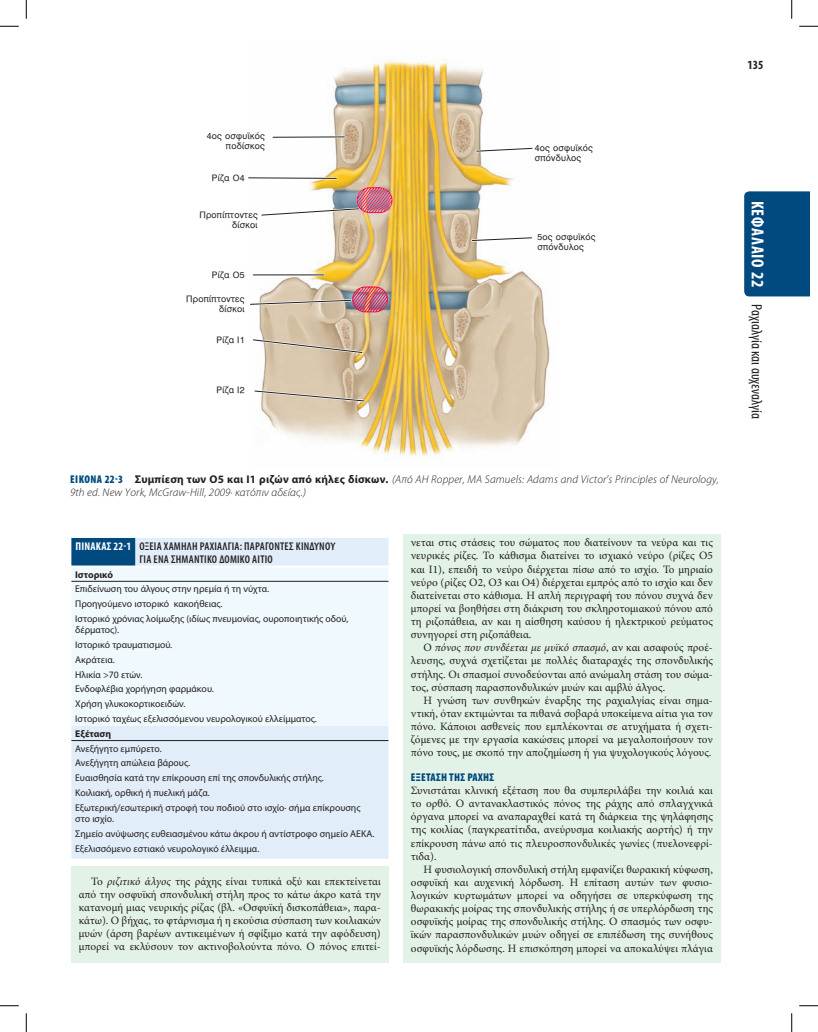
<style>
.page{position:relative;width:818px;height:1032px;background:#fff}
.page>*{position:absolute;margin:0;border:0;box-sizing:border-box;transform-origin:0 0}
.t1{font:condensed 15px "Myriad Pro";color:#231f20}
.t2{font:700 condensed 12.5px "Myriad Pro";color:#231f20}
.t3{font:11.25px/13.1px "Minion Pro";color:#231f20;text-align:justify}
.t4{font:italic 300 11.25px/13.1px "Myriad Pro";letter-spacing:.015em;color:#231f20}
.t5{font:600 condensed 11.25px/12.5px "Myriad Pro";letter-spacing:.02em;color:#231f20;text-align:center}
.t6{font:italic 11.25px "Minion Pro";color:#231f20}
.t7{font:900 condensed 11.25px "Myriad Pro";letter-spacing:.02em;color:#004a7f}
.t8{font:9.75px/14.8px "Myriad Pro";color:#231f20}
.t9{font:8.75px/10px "UB Helvetica";letter-spacing:.025em;color:#231f20;text-align:right}
.s1{font-weight:900;font-style:normal;font-stretch:condensed;color:#004a7f}
.s2{font-weight:700;font-style:normal}
.s3{font-weight:700;color:#fff}
.s4{font-weight:700}
.s5{font-style:italic}
.s6{font-style:normal}
.s7{font-weight:700;font-size:17.5px;color:#fff}
</style>
<div class="page">
<div style="left:744px;top:191px;width:65px;height:105px;background:#004a7f"></div>
<div style="left:403px;top:534px;width:317px;height:428px;background:#e3f2e7"></div>
<div style="left:71px;top:866px;width:317px;height:96px;background:#e3f2e7"></div>
<img style="left:259px;top:60px;width:291px;height:396px">
<svg style="left:254px;top:388px;width:112px;height:15px;background:#d0c1ac"></svg>
<svg style="left:252px;top:337px;width:112px;height:18px;background:#cebfa9"></svg>
<svg style="left:248px;top:175px;width:90px;height:6px"></svg>
<hr style="left:273px;top:136px;width:71px;height:2px;background:#231f20">
<svg style="left:474px;top:146px;width:60px;height:7px"></svg>
<svg style="left:470px;top:235px;width:64px;height:8px"></svg>
<img style="left:250px;top:187px;width:143px;height:126px">
<div style="left:71px;top:538px;width:317px;height:320px;background:#e1edf8"></div>
<div style="left:71px;top:567px;width:317px;height:158px;background:#f0f9fd"></div>
<hr style="left:71px;top:581px;width:317px;height:1px;background:#231f20">
<hr style="left:71px;top:740px;width:317px;height:1px;background:#231f20">
<hr style="left:71px;top:565px;width:317px;height:2px;background:#fff">
<div style="left:71px;top:538px;width:64px;height:27px;background:#004a7f"></div>
<svg style="left:0;top:25px;width:19px;height:2px"></svg>
<svg style="left:799px;top:25px;width:19px;height:2px"></svg>
<svg style="left:0;top:1005px;width:19px;height:1px"></svg>
<svg style="left:799px;top:1005px;width:19px;height:1px"></svg>
<svg style="left:25px;top:0;width:2px;height:19px"></svg>
<svg style="left:25px;top:1013px;width:2px;height:18px"></svg>
<svg style="left:791px;top:0;width:1px;height:19px"></svg>
<svg style="left:791px;top:1013px;width:1px;height:18px"></svg>
<p class="t9" style="left:207px;top:131px;width:60px">4ος οσφυϊκός ποδίσκος</p>
<p class="t9" style="left:212px;top:172px;width:34px">Ρίζα Ο4</p>
<p class="t9" style="left:199px;top:209px;width:60px">Προπίπτοντες δίσκοι</p>
<p class="t9" style="left:212px;top:270px;width:34px">Ρίζα Ο5</p>
<p class="t9" style="left:186px;top:294px;width:60px">Προπίπτοντες δίσκοι</p>
<p class="t9" style="left:216px;top:334px;width:30px">Ρίζα Ι1</p>
<p class="t9" style="left:216px;top:384px;width:30px">Ρίζα Ι2</p>
<p class="t9" style="left:534px;top:143px;width:60px;text-align:left">4ος οσφυϊκός σπόνδυλος</p>
<p class="t9" style="left:537px;top:232px;width:60px;text-align:left">5ος οσφυϊκός σπόνδυλος</p>
<p class="t4" style="left:70px;top:473px;width:650px"><span class="s1">ΕΙΚΟΝΑ 22-3</span> <span class="s2">Συμπίεση των Ο5 και Ι1 ριζών από κήλες δίσκων.</span> (Από AH Ropper, MA Samuels: Adams and Victor’s Principles of Neurology,<br>9th ed. New York, McGraw-Hill, 2009· κατόπιν αδείας.)</p>
<p class="t5" style="left:76px;top:540px;width:261px"><span class="s3">ΠΙΝΑΚΑΣ 22-1</span> ΟΞΕΙΑ ΧΑΜΗΛΗ ΡΑΧΙΑΛΓΙΑ: ΠΑΡΑΓΟΝΤΕΣ ΚΙΝΔΥΝΟΥ<br>ΓΙΑ ΕΝΑ ΣΗΜΑΝΤΙΚΟ ΔΟΜΙΚΟ ΑΙΤΙΟ</p>
<p class="t8" style="left:75px;top:566px;width:275px"><span class="s4">Ιστορικό<br></span>Επιδείνωση του άλγους στην ηρεμία ή τη νύχτα.<br>Προηγούμενο ιστορικό κακοήθειας.<br>Ιστορικό χρόνιας λοίμωξης (ιδίως πνευμονίας, ουροποιητικής οδού,</p>
<p class="t8" style="left:75px;top:622px;width:287px">δέρματος).<br>Ιστορικό τραυματισμού.<br>Ακράτεια.<br>Ηλικία &gt;70 ετών.<br>Ενδοφλέβια χορήγηση φαρμάκου.<br>Χρήση γλυκοκορτικοειδών.<br>Ιστορικό ταχέως εξελισσόμενου νευρολογικού ελλείμματος.<br><span class="s4">Εξέταση<br></span>Ανεξήγητο εμπύρετο.<br>Ανεξήγητη απώλεια βάρους.<br>Ευαισθησία κατά την επίκρουση επί της σπονδυλικής στήλης.<br>Κοιλιακή, ορθική ή πυελική μάζα.<br>Εξωτερική/εσωτερική στροφή του ποδιού στο ισχίο· σήμα επίκρουσης</p>
<p class="t8" style="left:75px;top:811px;width:301px">στο ισχίο.<br>Σημείο ανύψωσης ευθειασμένου κάτω άκρου ή αντίστροφο σημείο ΑΕΚΑ.<br>Εξελισσόμενο εστιακό νευρολογικό έλλειμμα.</p>
<p class="t3" style="left:79px;top:874px;width:303px;text-indent:12px">Το <span class="s5">ριζιτικό άλγος</span> της ράχης είναι τυπικά οξύ και επεκτείνεται από την οσφυϊκή σπονδυλική στήλη προς το κάτω άκρο κατά την κατανομή μιας νευρικής ρίζας (βλ. «Οσφυϊκή δισκοπάθεια», παρα&shy;κάτω). Ο βήχας, το φτάρνισμα ή η εκούσια σύσπαση των κοιλιακών μυών (άρση βαρέων αντικειμένων ή σφίξιμο κατά την αφόδευση) μπορεί να εκλύσουν τον ακτινοβολούντα πόνο. Ο πόνος επιτεί-</p>
<p class="t3" style="left:411px;top:536px;width:303px">νεται στις στάσεις του σώματος που διατείνουν τα νεύρα και τις</p>
<p class="t3" style="left:411px;top:549px;width:303px">νευρικές ρίζες. Το κάθισμα διατείνει το ισχιακό νεύρο (ρίζες Ο5</p>
<p class="t3" style="left:411px;top:562px;width:303px">και Ι1), επειδή το νεύρο διέρχεται πίσω από το ισχίο. Το μηριαίο</p>
<p class="t3" style="left:411px;top:575px;width:303px">νεύρο (ρίζες Ο2, Ο3 και Ο4) διέρχεται εμπρός από το ισχίο και δεν</p>
<p class="t3" style="left:411px;top:588px;width:303px">διατείνεται στο κάθισμα. Η απλή περιγραφή του πόνου συχνά δεν</p>
<p class="t3" style="left:411px;top:601px;width:303px">μπορεί να βοηθήσει στη διάκριση του σκληροτομιακού πόνου από</p>
<p class="t3" style="left:411px;top:615px;width:303px">τη ριζοπάθεια, αν και η αίσθηση καύσου ή ηλεκτρικού ρεύματος</p>
<p class="t3" style="left:411px;top:628px;width:122px">συνηγορεί στη ριζοπάθεια.</p>
<p class="t6" style="left:423px;top:640px;width:291px"><span class="s6">Ο</span> πόνος που συνδέεται με μυϊκό σπασμό<span class="s6">, αν και ασαφούς προέ-</span></p>
<p class="t3" style="left:411px;top:654px;width:303px">λευσης, συχνά σχετίζεται με πολλές διαταραχές της σπονδυλικής</p>
<p class="t3" style="left:411px;top:667px;width:303px">στήλης. Οι σπασμοί συνοδεύονται από ανώμαλη στάση του σώμα-</p>
<p class="t3" style="left:411px;top:680px;width:256px">τος, σύσπαση παρασπονδυλικών μυών και αμβλύ άλγος.</p>
<p class="t3" style="left:423px;top:693px;width:291px">Η γνώση των συνθηκών έναρξης της ραχιαλγίας είναι σημα-</p>
<p class="t3" style="left:411px;top:706px;width:303px">ντική, όταν εκτιμώνται τα πιθανά σοβαρά υποκείμενα αίτια για τον</p>
<p class="t3" style="left:411px;top:720px;width:303px">πόνο. Κάποιοι ασθενείς που εμπλέκονται σε ατυχήματα ή σχετι-</p>
<p class="t3" style="left:411px;top:733px;width:303px">ζόμενες με την εργασία κακώσεις μπορεί να μεγαλοποιήσουν τον</p>
<p class="t3" style="left:411px;top:746px;width:302px">πόνο τους, με σκοπό την αποζημίωση ή για ψυχολογικούς λόγους.</p>
<p class="t7" style="left:411px;top:770px;width:85px">ΕΞΈΤΑΣΗ ΤΗΣ ΡΆΧΗΣ</p>
<p class="t3" style="left:411px;top:783px;width:303px">Συνιστάται κλινική εξέταση που θα συμπεριλάβει την κοιλιά και</p>
<p class="t3" style="left:411px;top:796px;width:303px">το ορθό. Ο αντανακλαστικός πόνος της ράχης από σπλαγχνικά</p>
<p class="t3" style="left:411px;top:810px;width:303px">όργανα μπορεί να αναπαραχθεί κατά τη διάρκεια της ψηλάφησης</p>
<p class="t3" style="left:411px;top:823px;width:303px">της κοιλίας (παγκρεατίτιδα, ανεύρυσμα κοιλιακής αορτής) ή την</p>
<p class="t3" style="left:411px;top:836px;width:303px">επίκρουση πάνω από τις πλευροσπονδυλικές γωνίες (πυελονεφρί-</p>
<p class="t3" style="left:411px;top:849px;width:27px">τιδα).</p>
<p class="t3" style="left:423px;top:862px;width:291px">Η φυσιολογική σπονδυλική στήλη εμφανίζει θωρακική κύφωση,</p>
<p class="t3" style="left:411px;top:875px;width:303px">οσφυϊκή και αυχενική λόρδωση. Η επίταση αυτών των φυσιο-</p>
<p class="t3" style="left:411px;top:888px;width:303px">λογικών κυρτωμάτων μπορεί να οδηγήσει σε υπερκύφωση της</p>
<p class="t3" style="left:411px;top:901px;width:303px">θωρακικής μοίρας της σπονδυλικής στήλης ή σε υπερλόρδωση της</p>
<p class="t3" style="left:411px;top:915px;width:303px">οσφυϊκής μοίρας της σπονδυλικής στήλης. Ο σπασμός των οσφυ-</p>
<p class="t3" style="left:411px;top:928px;width:303px">ϊκών παρασπονδυλικών μυών οδηγεί σε επιπέδωση της συνήθους</p>
<p class="t3" style="left:411px;top:941px;width:303px">οσφυϊκής λόρδωσης. Η επισκόπηση μπορεί να αποκαλύψει πλάγια</p>
<p class="t2" style="left:747px;top:57px;width:17px">135</p>
<p class="t1" style="left:766px;top:201px;width:219px;rotate:90deg"><span class="s7">ΚΕΦΑΛΑΙΟ 22</span> Ραχιαλγία και αυχεναλγία</p>
</div>
